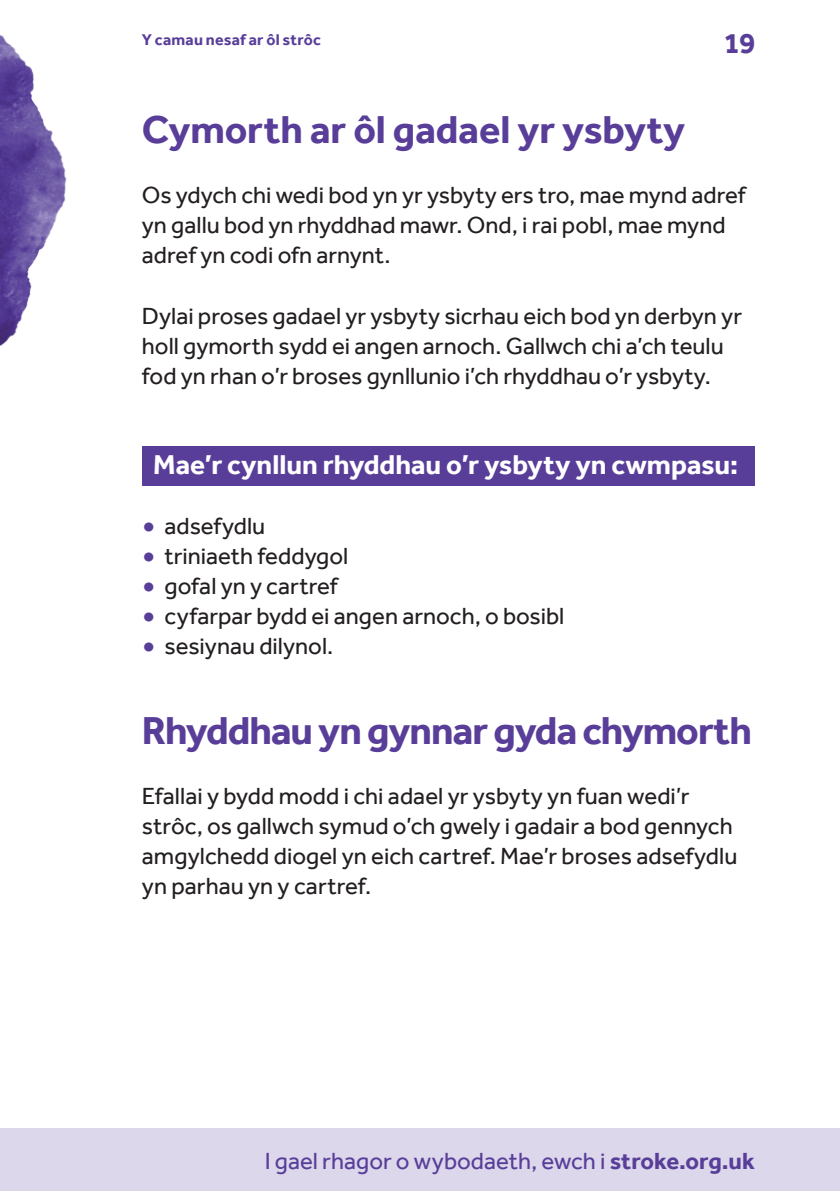
<style>
.page{position:relative;width:840px;height:1191px;background:#fff}
.page>*{position:absolute;margin:0;border:0;box-sizing:border-box;transform-origin:0 0}
.t1{font:700 40px "Effra";letter-spacing:-.025em;color:#593e99}
.t2{font:700 40px "Effra";color:#593e99}
.t3{font:700 30px "Effra";color:#593e99}
.t4{font:700 28px "Effra";color:#fff}
.t5{font:24px/30px "Effra";color:#231f20}
.t6{font:24px "Effra";color:#593e99}
.t7{font:700 16px "Effra";letter-spacing:.015em;color:#593e99}
.s1{font-weight:700;font-size:32px;color:#593e99}
.s2{font-weight:700}
</style>
<div class="page">
<div style="left:0;top:1128px;width:839px;height:63px;background:#dcd7eb"></div>
<img style="left:0;top:34px;width:67px;height:312px">
<div style="left:142px;top:446px;width:612px;height:39px;background:#593e99"></div>
<p class="t7" style="left:142px;top:30px;width:180px">Y camau nesaf ar ôl strôc</p>
<p class="t3" style="left:723px;top:24px;width:33px">19</p>
<h1 class="t2" style="left:142px;top:106px;width:544px">Cymorth ar ôl gadael yr ysbyty</h1>
<p class="t5" style="left:142px;top:180px;width:605px">Os ydych chi wedi bod yn yr ysbyty ers tro, mae mynd adref yn gallu bod yn rhyddhad mawr. Ond, i rai pobl, mae mynd adref yn codi ofn arnynt.</p>
<p class="t5" style="left:142px;top:300px;width:601px">Dylai proses gadael yr ysbyty sicrhau eich bod yn derbyn yr holl gymorth sydd ei angen arnoch. Gallwch chi a’ch teulu fod yn rhan o’r broses gynllunio i’ch rhyddhau o’r ysbyty.</p>
<p class="t4" style="left:153px;top:447px;width:586px">Mae’r cynllun rhyddhau o’r ysbyty yn cwmpasu:</p>
<p class="t5" style="left:142px;top:510px;width:125px"><span class="s1">•</span> adsefydlu</p>
<p class="t5" style="left:142px;top:540px;width:208px"><span class="s1">•</span> triniaeth feddygol</p>
<p class="t5" style="left:142px;top:570px;width:197px"><span class="s1">•</span> gofal yn y cartref</p>
<p class="t5" style="left:142px;top:600px;width:424px"><span class="s1">•</span> cyfarpar bydd ei angen arnoch, o bosibl</p>
<p class="t5" style="left:142px;top:630px;width:193px"><span class="s1">•</span> sesiynau dilynol.</p>
<h1 class="t1" style="left:142px;top:706px;width:611px">Rhyddhau yn gynnar gyda chymorth</h1>
<p class="t5" style="left:142px;top:780px;width:596px">Efallai y bydd modd i chi adael yr ysbyty yn fuan wedi’r strôc, os gallwch symud o’ch gwely i gadair a bod gennych amgylchedd diogel yn eich cartref. Mae’r broses adsefydlu yn parhau yn y cartref.</p>
<p class="t6" style="left:264px;top:1147px;width:491px">I gael rhagor o wybodaeth, ewch i <span class="s2">stroke.org.uk</span></p>
</div>
